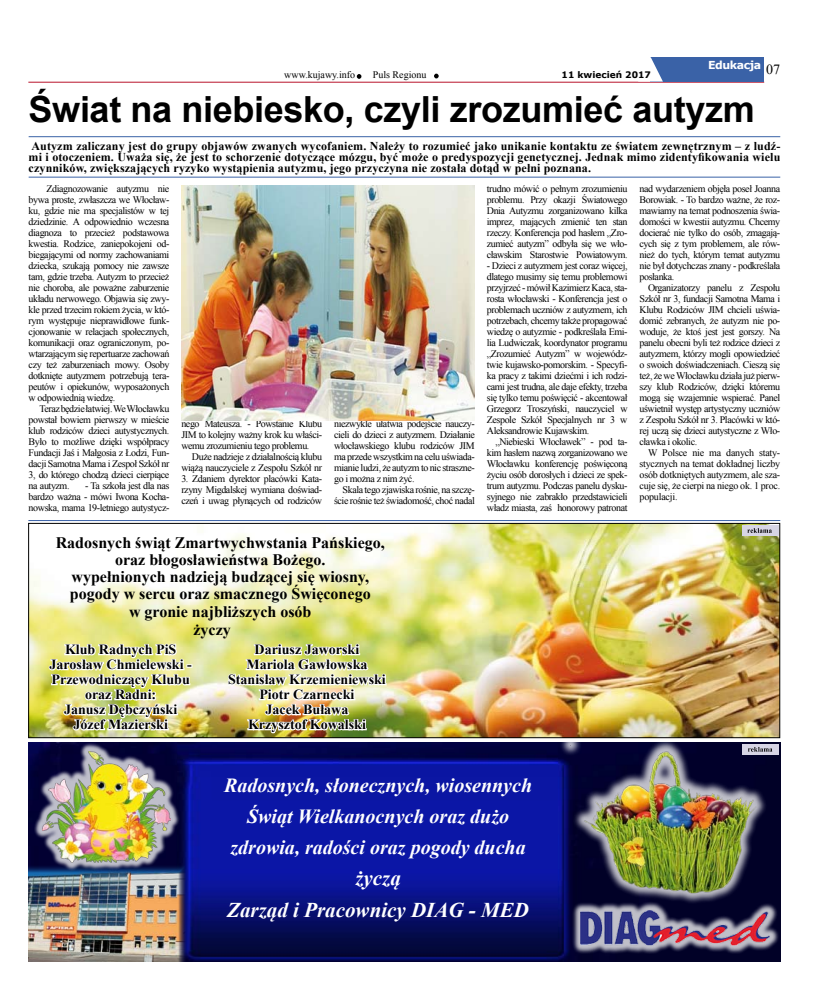
<style>
.page{position:relative;width:820px;height:993px;background:#fff}
.page>*{position:absolute;margin:0;border:0;box-sizing:border-box;transform-origin:0 0}
.t1{font:700 36px "Arial";letter-spacing:-.01em;color:#000}
.t2{font:italic 700 21px/31px "Times New Roman";color:#fff;text-align:center}
.t3{font:italic 700 20px/31px "Times New Roman";color:#fff;text-align:center}
.t4{font:700 16px/17.1px "Times New Roman";color:#000;text-align:center}
.t5{font:700 14px/15px "Times New Roman";color:#000;text-align:center}
.t6{font:14px "Times New Roman";color:#000}
.t7{font:700 12px/11px "Times New Roman";letter-spacing:.01em;color:#000;text-align:justify}
.t8{font:700 11px "Verdana";letter-spacing:-.04em;color:#fff}
.t9{font:10px/11px "Times New Roman";letter-spacing:-.04em;color:#000;text-align:justify}
.t10{font:10px "Times New Roman";color:#000}
.t11{font:700 9px "Verdana";color:#000}
</style>
<div class="page">
<hr style="left:28px;top:82px;width:735px;height:1px;background:#b9132b">
<div style="left:650px;top:57px;width:113px;height:24px;background:#3a62a7"></div>
<svg style="left:650px;top:57px;width:12px;height:24px"></svg>
<svg style="left:434px;top:74px;width:4px;height:4px"></svg>
<svg style="left:356px;top:74px;width:5px;height:5px"></svg>
<hr style="left:29px;top:176px;width:751px;height:1px;background:#3a62a7">
<hr style="left:29px;top:136px;width:751px;height:1px;background:#3a62a7">
<img style="left:28px;top:742px;width:542px;height:219px">
<img style="left:28px;top:864px;width:158px;height:97px">
<div style="left:570px;top:899px;width:249px;height:93px;background:#fff;opacity:.75"></div>
<img style="left:580px;top:944px;width:189px;height:1px">
<div style="left:557px;top:732px;width:257px;height:212px;background:#fff;opacity:.75"></div>
<img style="left:570px;top:744px;width:210px;height:158px">
<div style="left:32px;top:741px;width:200px;height:181px;background:#fff;opacity:.75"></div>
<img style="left:42px;top:751px;width:129px;height:110px">
<hr style="left:28px;top:520px;width:752px;height:1px;background:#3a62a7">
<img style="left:181px;top:185px;width:293px;height:235px">
<img style="left:30px;top:524px;width:748px;height:212px">
<img style="left:47px;top:641px;width:145px;height:113px">
<img style="left:226px;top:641px;width:161px;height:113px">
<div style="left:742px;top:525px;width:36px;height:11px;background:#d7d5e5"></div>
<svg style="left:747px;top:528px;width:24px;height:4px"></svg>
<div style="left:742px;top:743px;width:36px;height:11px;background:#d7d5e5"></div>
<svg style="left:748px;top:747px;width:24px;height:4px"></svg>
<p class="t10" style="left:284px;top:68px;width:72px">www.kujawy.info</p>
<p class="t10" style="left:372px;top:68px;width:55px">Puls Regionu</p>
<p class="t11" style="left:561px;top:68px;width:91px">11 kwiecień 2017</p>
<p class="t8" style="left:707px;top:57px;width:54px">Edukacja</p>
<h3 class="t6" style="left:766px;top:59px;width:15px">07</h3>
<h1 class="t1" style="left:29px;top:85px;width:727px">Świat na niebiesko, czyli zrozumieć autyzm</h1>
<p class="t7" style="left:29px;top:140px;width:752px">Autyzm zaliczany jest do grupy objawów zwanych wycofaniem. Należy to rozumieć jako unikanie kontaktu ze światem zewnętrznym – z ludź&shy;mi i otoczeniem. Uważa się, że jest to schorzenie dotyczące mózgu, być może o predyspozycji genetycznej. Jednak mimo zidentyfikowania wielu czynników, zwiększających ryzyko wystąpienia autyzmu, jego przyczyna nie została dotąd w pełni poznana.</p>
<p class="t9" style="left:29px;top:182px;width:142px;text-indent:18px">Zdiagnozowanie autyzmu nie bywa proste, zwłaszcza we Włocław&shy;ku, gdzie nie ma specjalistów w tej dziedzinie. A odpowiednio wczesna diagnoza to przecież podstawowa kwestia. Rodzice, zaniepokojeni od&shy;biegającymi od normy zachowaniami dziecka, szukają pomocy nie zawsze tam, gdzie trzeba. Autyzm to przecież nie choroba, ale poważne zaburzenie układu nerwowego. Objawia się zwy&shy;kle przed trzecim rokiem życia, w któ&shy;rym występuje nieprawidłowe funk&shy;cjonowanie w relacjach społecznych, komunikacji oraz ograniczonym, po&shy;wtarzającym się repertuarze zachowań czy też zaburzeniach mowy. Osoby dotknięte autyzmem potrzebują tera&shy;peutów i opiekunów, wyposażonych w odpowiednią wiedzę.</p>
<p class="t9" style="left:29px;top:402px;width:142px;text-indent:11px">Teraz będzie łatwiej. We Włocławku powstał bowiem pierwszy w mieście klub rodziców dzieci autystycznych.<br>Było to możliwe dzięki współpracy Fundacji Jaś i Małgosia z Łodzi, Fun&shy;dacji Samotna Mama i Zespoł Szkół nr 3, do którego chodzą dzieci cierpiące na autyzm.</p>
<p class="t9" style="left:29px;top:479px;width:142px;text-indent:56px">- Ta szkoła jest dla nas bardzo ważna - mówi Iwona Kocha&shy;nowska, mama 19-letniego autystycz-</p>
<p class="t9" style="left:181px;top:418px;width:142px">nego Mateusza. - Powstanie Klubu JIM to kolejny ważny krok ku właści&shy;wemu zrozumieniu tego problemu.</p>
<p class="t9" style="left:181px;top:451px;width:142px;text-align:right">Duże nadzieje z działalnością klubu wiążą nauczyciele z Zespołu Szkół nr</p>
<p class="t9" style="left:181px;top:473px;width:142px">3. Zdaniem dyrektor placówki Kata&shy;rzyny Migdalskej wymiana doświad&shy;czeń i uwag płynących od rodziców</p>
<p class="t9" style="left:334px;top:418px;width:142px">niezwykle ułatwia podejście nauczy&shy;cieli do dzieci z autyzmem. Działanie włocławskiego klubu rodziców JIM ma przede wszystkim na celu uświada&shy;mianie ludzi, że autyzm to nic straszne&shy;go i można z nim żyć.</p>
<p class="t9" style="left:334px;top:484px;width:142px;text-align:right">Skala tego zjawiska rośnie, na szczę&shy;ście rośnie też świadomość, choć nadal</p>
<h3 class="t4" style="left:56px;top:533px;width:330px">Radosnych świąt Zmartwychwstania Pańskiego, oraz błogosławieństwa Bożego.<br>wypełnionych nadzieją budzącej się wiosny, pogody w sercu oraz smacznego Święconego<br>w gronie najbliższych osób</h3>
<h3 class="t4" style="left:193px;top:620px;width:39px">życzy</h3>
<h3 class="t5" style="left:50px;top:641px;width:144px">Klub Radnych PiS<br>Jarosław Chmielewski -<br>Przewodniczący Klubu oraz Radni:<br>Janusz Dębczyński<br>Józef Mazierski</h3>
<h3 class="t5" style="left:228px;top:641px;width:159px">Dariusz Jaworski<br>Mariola Gawłowska<br>Stanisław Krzemieniewski<br>Piotr Czarnecki<br>Jacek Buława<br>Krzysztof Kowalski</h3>
<p class="t9" style="left:486px;top:182px;width:142px">trudno mówić o pełnym zrozumieniu problemu. Przy okazji Światowego Dnia Autyzmu zorganizowano kilka imprez, mających zmienić ten stan rzeczy. Konferencja pod hasłem „Zro&shy;zumieć autyzm” odbyła się we wło&shy;cławskim Starostwie Powiatowym.</p>
<p class="t9" style="left:486px;top:259px;width:142px">- Dzieci z autyzmem jest coraz więcej, dlatego musimy się temu problemowi przyjrzeć - mówił Kazimierz Kaca, sta&shy;rosta włocławski - Konferencja jest o problemach uczniów z autyzmem, ich potrzebach, chcemy także propagować wiedzę o autyzmie - podkreślała Emi&shy;lia Ludwiczak, koordynator programu „Zrozumieć Autyzm” w wojewódz&shy;twie kujawsko-pomorskim. - Specyfi&shy;ka pracy z takimi dziećmi i ich rodzi&shy;cami jest trudna, ale daje efekty, trzeba się tylko temu poświęcić - akcentował Grzegorz Troszyński, nauczyciel w Zespole Szkół Specjalnych nr 3 w Aleksandrowie Kujawskim.</p>
<p class="t9" style="left:486px;top:435px;width:142px;text-indent:8px">„Niebieski Włocławek” - pod ta&shy;kim hasłem nazwą zorganizowano we Włocławku konferencję poświęconą życiu osób dorosłych i dzieci ze spek&shy;trum autyzmu. Podczas panelu dysku&shy;syjnego nie zabrakło przedstawicieli władz miasta, zaś honorowy patronat</p>
<p class="t9" style="left:639px;top:182px;width:142px">nad wydarzeniem objęła poseł Joanna Borowiak. - To bardzo ważne, że roz&shy;mawiamy na temat podnoszenia świa&shy;domości w kwestii autyzmu. Chcemy docierać nie tylko do osób, zmagają&shy;cych się z tym problemem, ale rów&shy;nież do tych, którym temat autyzmu nie był dotychczas znany - podkreślała posłanka.</p>
<p class="t9" style="left:639px;top:281px;width:142px;text-indent:8px">Organizatorzy panelu z Zespołu Szkół nr 3, fundacji Samotna Mama i Klubu Rodziców JIM chcieli uświa&shy;domić zebranych, że autyzm nie po&shy;woduje, że ktoś jest jest gorszy. Na panelu obecni byli też rodzice dzieci z autyzmem, którzy mogli opowiedzieć o swoich doświadczeniach. Cieszą się też, że we Włocławku działa już pierw&shy;szy klub Rodziców, dzięki któremu mogą się wzajemnie wspierać. Panel uświetnił występ artystyczny uczniów z Zespołu Szkół nr 3. Placówki w któ&shy;rej uczą się dzieci autystyczne z Wło&shy;cławka i okolic.</p>
<p class="t9" style="left:639px;top:446px;width:142px;text-indent:8px">W Polsce nie ma danych staty&shy;stycznych na temat dokładnej liczby osób dotkniętych autyzmem, ale sza&shy;cuje się, że cierpi na niego ok. 1 proc. populacji.</p>
<h3 class="t3" style="left:224px;top:769px;width:309px">Radosnych, słonecznych, wiosennych<br>Świąt Wielkanocnych oraz dużo zdrowia, radości oraz pogody ducha</h3>
<h2 class="t2" style="left:227px;top:862px;width:303px">życzą<br>Zarząd i Pracownicy DIAG - MED</h2>
</div>
